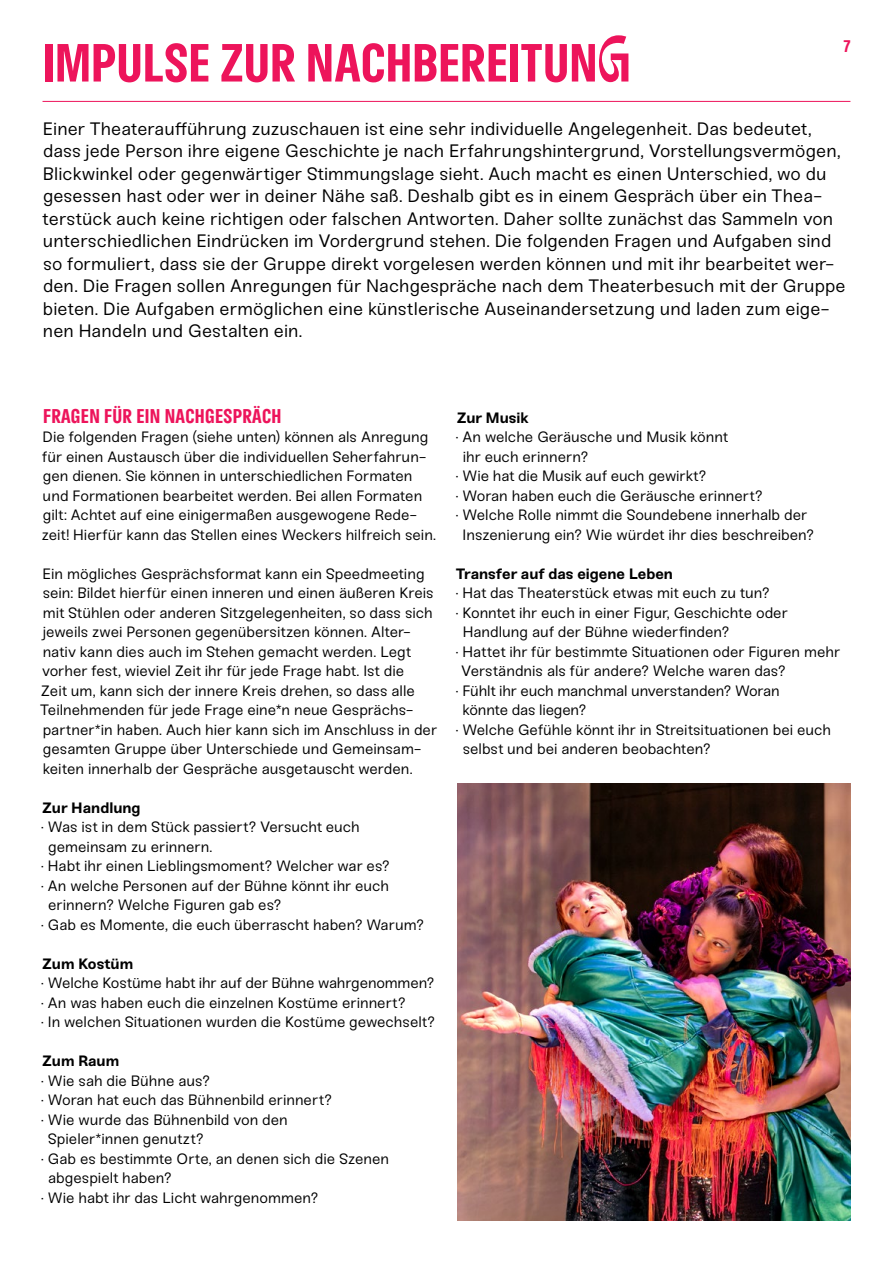
<style>
.page{position:relative;width:893px;height:1263px;background:#fff}
.page>*{position:absolute;margin:0;border:0;box-sizing:border-box;transform-origin:0 0}
.t1{font:52.5px "Parkaue Langulaire";letter-spacing:.01em;color:#ed145b}
.t2{font:19.5px "Parkaue Langulaire";letter-spacing:.02em;color:#ed145b}
.t3{font:18px/22.5px "Sneak";letter-spacing:.005em;color:#000}
.t4{font:16.5px "Parkaue Langulaire";color:#ed145b}
.t5{font:15px/19.5px "Sneak";color:#000}
.t6{font:700 15px "Sneak";color:#000}
</style>
<div class="page">
<hr style="left:43px;top:101px;width:807px;height:1px;background:#ed145b">
<img style="left:457px;top:784px;width:393px;height:436px">
<h1 class="t1" style="left:43px;top:29px;width:319px">IMPULSE ZUR NACHB</h1>
<h1 class="t1" style="left:438px;top:29px;width:194px">EREITUNG</h1>
<p class="t3" style="left:42px;top:118px;width:805px">Einer Theateraufführung zuzuschauen ist eine sehr individuelle Angelegenheit. Das bedeutet, dass jede Person ihre eigene Geschichte je nach Erfahrungshintergrund, Vorstellungsvermögen, Blickwinkel oder gegenwärtiger Stimmungslage sieht. Auch macht es einen Unterschied, wo du gesessen hast oder wer in deiner Nähe saß. Deshalb gibt es in einem Gespräch über ein Thea&shy;terstück auch keine richtigen oder falschen Antworten. Daher sollte zunächst das Sammeln von unterschiedlichen Eindrücken im Vordergrund stehen. Die folgenden Fragen und Aufgaben sind so formuliert, dass sie der Gruppe direkt vorgelesen werden können und mit ihr bearbeitet wer&shy;den. Die Fragen sollen Anregungen für Nachgespräche nach dem Theaterbesuch mit der Gruppe bieten. Die Aufgaben ermöglichen eine künstlerische Auseinandersetzung und laden zum eige&shy;nen Handeln und Gestalten ein.</p>
<p class="t4" style="left:844px;top:36px;width:8px">7</p>
<h2 class="t2" style="left:43px;top:403px;width:240px">FRAGEN FÜR EIN NACHGESPRÄCH</h2>
<p class="t5" style="left:42px;top:428px;width:396px">Die folgenden Fragen (siehe unten) können als Anregung für einen Austausch über die individuellen Seherfahrun&shy;gen dienen. Sie können in unterschiedlichen Formaten und Formationen bearbeitet werden. Bei allen Formaten gilt: Achtet auf eine einigermaßen ausgewogene Rede&shy;zeit! Hierfür kann das Stellen eines Weckers hilfreich sein.</p>
<p class="t5" style="left:40px;top:564px;width:399px">Ein mögliches Gesprächsformat kann ein Speedmeeting sein: Bildet hierfür einen inneren und einen äußeren Kreis mit Stühlen oder anderen Sitzgelegenheiten, so dass sich jeweils zwei Personen gegenübersitzen können. Alter&shy;nativ kann dies auch im Stehen gemacht werden. Legt vorher fest, wieviel Zeit ihr für jede Frage habt. Ist die<br>Zeit um, kann sich der innere Kreis drehen, so dass alle Teilnehmenden für jede Frage eine*n neue Gesprächs&shy;partner*in haben. Auch hier kann sich im Anschluss in der gesamten Gruppe über Unterschiede und Gemeinsam&shy;keiten innerhalb der Gespräche ausgetauscht werden.</p>
<p class="t6" style="left:42px;top:798px;width:100px">Zur Handlung</p>
<p class="t5" style="left:48px;top:818px;width:313px;text-indent:-7px">• Was ist in dem Stück passiert? Versucht euch gemeinsam zu erinnern.</p>
<p class="t5" style="left:41px;top:857px;width:351px">• Habt ihr einen Lieblingsmoment? Welcher war es?</p>
<p class="t5" style="left:48px;top:876px;width:342px;text-indent:-7px">• An welche Personen auf der Bühne könnt ihr euch erinnern? Welche Figuren gab es?</p>
<p class="t5" style="left:41px;top:915px;width:385px">• Gab es Momente, die euch überrascht haben? Warum?</p>
<p class="t6" style="left:42px;top:954px;width:93px">Zum Kostüm</p>
<p class="t5" style="left:41px;top:974px;width:395px">• Welche Kostüme habt ihr auf der Bühne wahrgenommen?</p>
<p class="t5" style="left:41px;top:993px;width:366px">• An was haben euch die einzelnen Kostüme erinnert?</p>
<p class="t5" style="left:41px;top:1013px;width:396px">• In welchen Situationen wurden die Kostüme gewechselt?</p>
<p class="t6" style="left:42px;top:1052px;width:79px">Zum Raum</p>
<p class="t5" style="left:41px;top:1071px;width:171px">• Wie sah die Bühne aus?</p>
<p class="t5" style="left:41px;top:1091px;width:293px">• Woran hat euch das Bühnenbild erinnert?</p>
<p class="t5" style="left:48px;top:1110px;width:241px;text-indent:-7px">• Wie wurde das Bühnenbild von den<br>Spieler*innen genutzt?</p>
<p class="t5" style="left:48px;top:1149px;width:342px;text-indent:-7px">• Gab es bestimmte Orte, an denen sich die Szenen abgespielt haben?</p>
<p class="t5" style="left:41px;top:1188px;width:279px">• Wie habt ihr das Licht wahrgenommen?</p>
<p class="t6" style="left:457px;top:408px;width:73px">Zur Musik</p>
<p class="t5" style="left:463px;top:428px;width:267px;text-indent:-8px">• An welche Geräusche und Musik könnt ihr euch erinnern?</p>
<p class="t5" style="left:455px;top:467px;width:252px">• Wie hat die Musik auf euch gewirkt?</p>
<p class="t5" style="left:455px;top:486px;width:309px">• Woran haben euch die Geräusche erinnert?</p>
<p class="t5" style="left:455px;top:506px;width:360px;text-align:center">• Welche Rolle nimmt die Soundebene innerhalb der<br>Inszenierung ein? Wie würdet ihr dies beschreiben?</p>
<p class="t6" style="left:456px;top:564px;width:219px">Transfer auf das eigene Leben</p>
<p class="t5" style="left:455px;top:584px;width:316px">• Hat das Theaterstück etwas mit euch zu tun?</p>
<p class="t5" style="left:463px;top:603px;width:327px;text-indent:-7px">• Konntet ihr euch in einer Figur, Geschichte oder<br>Handlung auf der Bühne wiederfinden?</p>
<p class="t5" style="left:461px;top:642px;width:381px;text-indent:-6px">• Hattet ihr für bestimmte Situationen oder Figuren mehr<br>Verständnis als für andere? Welche waren das?</p>
<p class="t5" style="left:463px;top:681px;width:319px;text-indent:-7px">• Fühlt ihr euch manchmal unverstanden? Woran könnte das liegen?</p>
<p class="t5" style="left:463px;top:720px;width:370px;text-indent:-7px">• Welche Gefühle könnt ihr in Streitsituationen bei euch selbst und bei anderen beobachten?</p>
</div>
